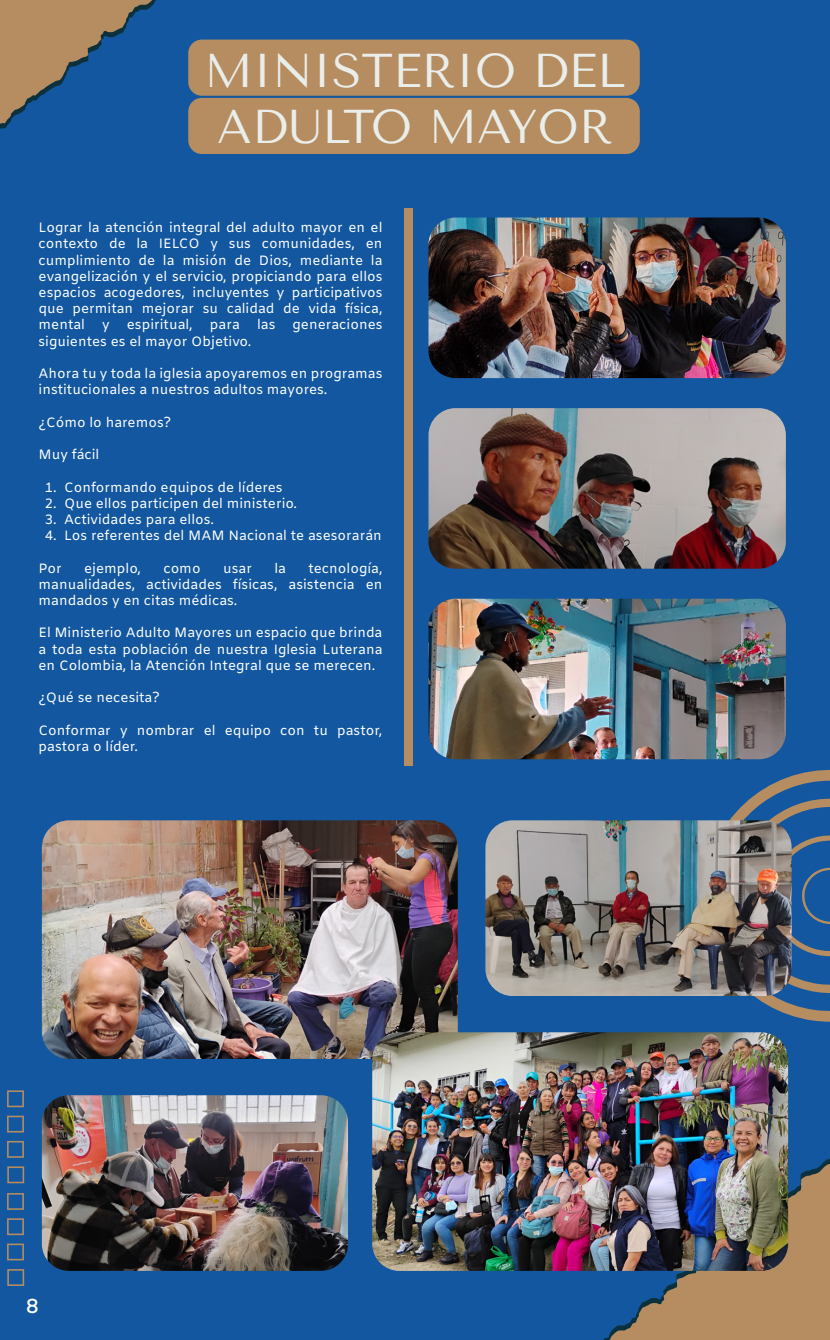
<style>
.page{position:relative;width:830px;height:1340px;background:#fff}
.page>*{position:absolute;margin:0;border:0;box-sizing:border-box;transform-origin:0 0}
.t1{font:47.25px/56.7px "Tenor Sans";color:#eaeeeb}
.t2{font:600 20.25px "Amiko";color:#fff}
.t3{font:13.5px/16.2px "Amiko";color:#fff;text-align:justify}
</style>
<div class="page">
<div style="left:0;top:0;width:829px;height:1339px;background:#12579f"></div>
<svg style="left:518px;top:1145px;width:311px;height:194px;fill:#b58d61"></svg>
<svg style="left:0;top:0;width:246px;height:154px"></svg>
<div style="left:188px;top:40px;width:451px;height:56px;background:#b58d61;border-radius:14px"></div>
<div style="left:188px;top:98px;width:451px;height:56px;background:#b58d61;border-radius:14px"></div>
<svg style="left:730px;top:770px;width:99px;height:251px"></svg>
<div style="left:403px;top:208px;width:9px;height:557px;background:#b58d61"></div>
<img style="left:428px;top:217px;width:357px;height:161px">
<img style="left:428px;top:408px;width:357px;height:160px">
<img style="left:428px;top:598px;width:357px;height:161px">
<img style="left:42px;top:820px;width:415px;height:238px">
<img style="left:42px;top:1095px;width:306px;height:175px">
<img style="left:485px;top:820px;width:306px;height:176px">
<img style="left:372px;top:1032px;width:415px;height:238px">
<svg style="left:7px;top:1166px;width:17px;height:17px"></svg>
<svg style="left:7px;top:1141px;width:17px;height:16px"></svg>
<svg style="left:7px;top:1115px;width:17px;height:17px"></svg>
<svg style="left:7px;top:1090px;width:17px;height:17px"></svg>
<svg style="left:7px;top:1269px;width:17px;height:16px"></svg>
<svg style="left:7px;top:1243px;width:17px;height:17px"></svg>
<svg style="left:7px;top:1218px;width:17px;height:17px"></svg>
<svg style="left:7px;top:1193px;width:17px;height:16px"></svg>
<h1 class="t1" style="left:204px;top:43px;width:422px">MINISTERIO DEL<br>ADULTO MAYOR</h1>
<p class="t3" style="left:39px;top:220px;width:345px">Lograr la atención integral del adulto mayor en el contexto de la IELCO y sus comunidades, en cumplimiento de la misión de Dios, mediante la evangelización y el servicio, propiciando para ellos espacios acogedores, incluyentes y participativos que permitan mejorar su calidad de vida física, mental</p>
<p class="t3" style="left:102px;top:318px;width:9px">y</p>
<p class="t3" style="left:127px;top:318px;width:67px">espiritual,</p>
<p class="t3" style="left:210px;top:318px;width:31px">para</p>
<p class="t3" style="left:257px;top:318px;width:20px">las</p>
<p class="t3" style="left:292px;top:318px;width:91px">generaciones</p>
<p class="t3" style="left:39px;top:334px;width:214px">siguientes es el mayor Objetivo.</p>
<p class="t3" style="left:39px;top:366px;width:345px">Ahora tu y toda la iglesia apoyaremos en programas institucionales a nuestros adultos mayores.</p>
<p class="t3" style="left:39px;top:415px;width:134px">¿Cómo lo haremos?</p>
<p class="t3" style="left:39px;top:447px;width:62px">Muy fácil</p>
<p class="t3" style="left:45px;top:480px;width:239px">1. Conformando equipos de líderes</p>
<p class="t3" style="left:45px;top:496px;width:253px">2. Que ellos participen del ministerio.</p>
<p class="t3" style="left:45px;top:512px;width:170px">3. Actividades para ellos.</p>
<p class="t3" style="left:45px;top:528px;width:338px">4. Los referentes del MAM Nacional te asesorarán</p>
<p class="t3" style="left:39px;top:561px;width:25px">Por</p>
<p class="t3" style="left:84px;top:561px;width:58px">ejemplo,</p>
<p class="t3" style="left:163px;top:561px;width:39px">como</p>
<p class="t3" style="left:223px;top:561px;width:30px">usar</p>
<p class="t3" style="left:274px;top:561px;width:13px">la</p>
<p class="t3" style="left:39px;top:561px;width:345px;text-indent:270px">tecnología, manualidades, actividades físicas, asistencia en mandados y en citas médicas.</p>
<p class="t3" style="left:39px;top:625px;width:345px">El Ministerio Adulto Mayores un espacio que brinda a toda esta población de nuestra Iglesia Luterana en Colombia, la Atención Integral que se merecen.</p>
<p class="t3" style="left:39px;top:690px;width:123px">¿Qué se necesita?</p>
<p class="t3" style="left:39px;top:723px;width:345px">Conformar y nombrar el equipo con tu pastor, pastora o líder.</p>
<h2 class="t2" style="left:26px;top:1293px;width:14px">8</h2>
</div>
